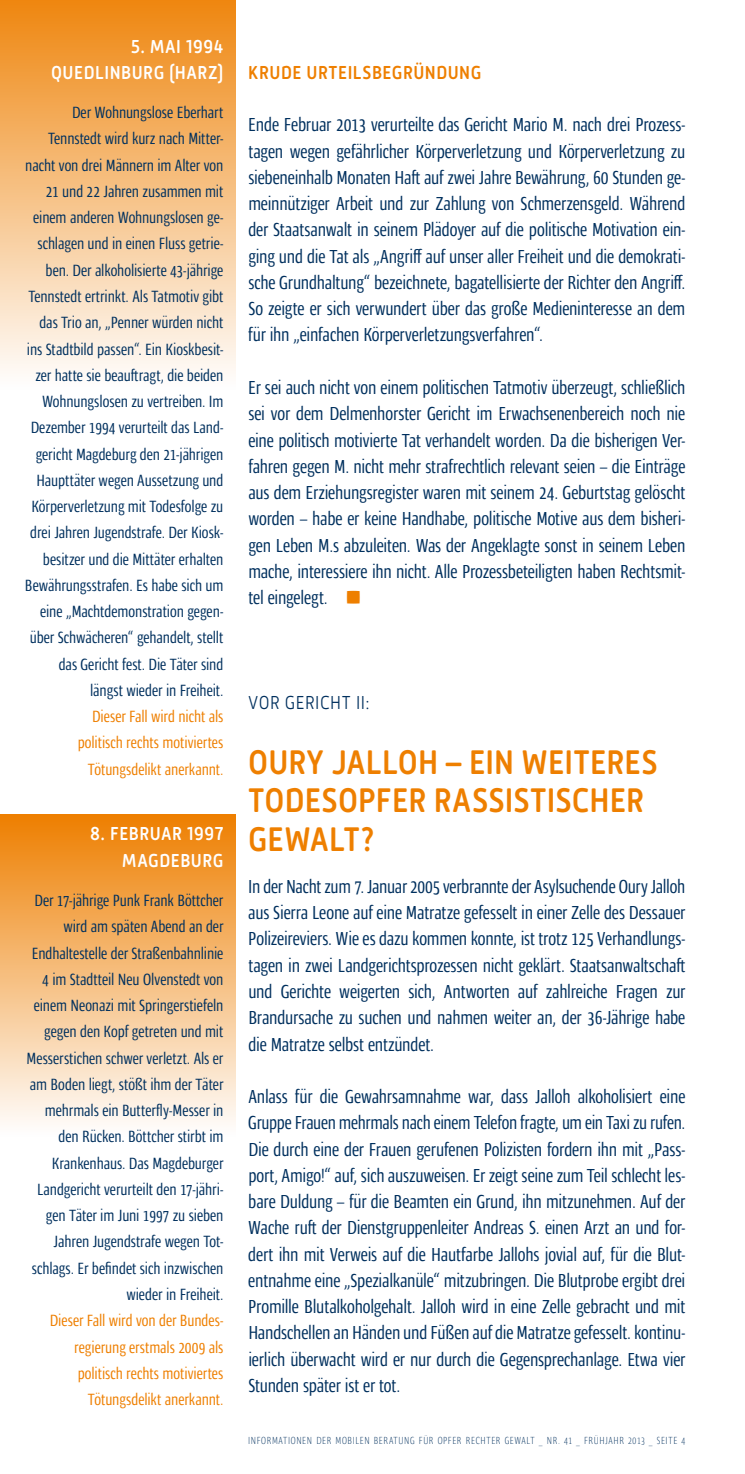
<style>
.page{position:relative;width:745px;height:1474px;background:#fff}
.page>*{position:absolute;margin:0;border:0;box-sizing:border-box;transform-origin:0 0}
.t1{font:500 35px/38.5px "Mic 32 New Rounded";color:#ee7f00;scale:.9 1}
.t2{font:19.25px/26.2px "Ardoise Pro Tight";letter-spacing:-.01em;color:#00305e;text-align:justify}
.t3{font:500 19.25px/26.2px "Mic 32 New Rounded";letter-spacing:.03em;color:#fff;text-align:right;scale:.9 1}
.t4{font:500 19.25px "Mic 32 New Rounded";letter-spacing:.03em;color:#ee7f00;scale:.9 1}
.t5{font:300 19.25px "Mic 32 New Rounded";letter-spacing:.025em;color:#00305e;scale:.9 1}
.t6{font:16.62px/26.2px "Ardoise Pro Tight";letter-spacing:-.005em;color:#00305e;text-align:right}
.t7{font:16.62px/26.2px "Ardoise Pro Tight";letter-spacing:-.005em;color:#ee7f00;text-align:right}
.t8{font:200 10.5px "Ardoise Pro Tight";letter-spacing:.055em;color:#00305e}
.s1{font-size:35px;color:#ee7f00}
</style>
<div class="page">
<div style="left:0;top:814px;width:236px;height:322px;background:linear-gradient(to bottom,#ee7f00,#fefdfd)"></div>
<div style="left:0;top:0;width:236px;height:389px;background:linear-gradient(to bottom,#ef860f,#fefefe)"></div>
<p class="t3" style="left:51px;top:33px;width:193px">5. MAI 1994<br>QUEDLINBURG (HARZ)</p>
<p class="t6" style="left:25px;top:98px;width:200px">Der Wohnungslose Eberhart Tennstedt wird kurz nach Mitter&shy;nacht von drei Männern im Alter von 21 und 22 Jahren zusammen mit einem anderen Wohnungslosen ge&shy;schlagen und in einen Fluss getrie&shy;ben. Der alkoholisierte 43-jährige Tennstedt ertrinkt. Als Tatmotiv gibt das Trio an, „Penner würden nicht ins Stadtbild passen“. Ein Kioskbesit&shy;zer hatte sie beauftragt, die beiden Wohnungslosen zu vertreiben. Im Dezember 1994 verurteilt das Land&shy;gericht Magdeburg den 21-jährigen Haupttäter wegen Aussetzung und Körperverletzung mit Todesfolge zu drei Jahren Jugendstrafe. Der Kiosk&shy;besitzer und die Mittäter erhalten Bewährungsstrafen. Es habe sich um eine „Machtdemonstration gegen&shy;über Schwächeren“ gehandelt, stellt das Gericht fest. Die Täter sind längst wieder in Freiheit.</p>
<p class="t7" style="left:78px;top:702px;width:147px">Dieser Fall wird nicht als politisch rechts motiviertes<br>Tötungsdelikt anerkannt.</p>
<p class="t3" style="left:90px;top:820px;width:34px">8. FEBRU</p>
<p class="t3" style="left:122px;top:820px;width:114px;text-align:left;text-indent:39px">AR 1997<br>MAGDEBUR</p>
<p class="t3" style="left:213px;top:847px;width:13px">G</p>
<p class="t6" style="left:26px;top:885px;width:198px">Der 17-jährige Punk Frank Böttcher wird am späten Abend an der Endhaltestelle der Straßenbahnlinie 4 im Stadtteil Neu Olvenstedt von einem Neonazi mit Springerstiefeln gegen den Kopf getreten und mit Messerstichen schwer verletzt. Als er am Boden liegt, stößt ihm der Täter mehrmals ein Butterfly-Messer in den Rücken. Böttcher stirbt im Krankenhaus. Das Magdeburger Landgericht verurteilt den 17-jähri&shy;gen Täter im Juni 1997 zu sieben Jahren Jugendstrafe wegen Tot&shy;schlags. Er befindet sich inzwischen wieder in Freiheit.</p>
<p class="t7" style="left:50px;top:1305px;width:175px">Dieser Fall wird von der Bundes&shy;regierung erstmals 2009 als politisch rechts motiviertes<br>Tötungsdelikt anerkannt.</p>
<p class="t4" style="left:248px;top:61px;width:260px">KRUDE URTEILSBEGRÜNDUNG</p>
<p class="t2" style="left:248px;top:110px;width:438px">Ende Februar 2013 verurteilte das Gericht Mario M. nach drei Prozess&shy;tagen wegen gefährlicher Körperverletzung und Körperverletzung zu siebeneinhalb Monaten Haft auf zwei Jahre Bewährung, 60 Stunden ge&shy;meinnütziger Arbeit und zur Zahlung von Schmerzensgeld. Während der Staatsanwalt in seinem Plädoyer auf die politische Motivation ein&shy;ging und die Tat als „Angriff auf unser aller Freiheit und die demokrati&shy;sche Grundhaltung“ bezeichnete, bagatellisierte der Richter den Angriff.<br>So zeigte er sich verwundert über das große Medieninteresse an dem für ihn „einfachen Körperverletzungsverfahren“.</p>
<p class="t2" style="left:248px;top:372px;width:438px">Er sei auch nicht von einem politischen Tatmotiv überzeugt, schließlich sei vor dem Delmenhorster Gericht im Erwachsenenbereich noch nie eine politisch motivierte Tat verhandelt worden. Da die bisherigen Ver&shy;fahren gegen M. nicht mehr strafrechtlich relevant seien – die Einträge aus dem Erziehungsregister waren mit seinem 24. Geburtstag gelöscht worden – habe er keine Handhabe, politische Motive aus dem bisheri&shy;gen Leben M.s abzuleiten. Was der Angeklagte sonst in seinem Leben mache, interessiere ihn nicht. Alle Prozessbeteiligten haben Rechtsmit&shy;tel eingelegt. <span class="s1">■</span></p>
<p class="t5" style="left:248px;top:691px;width:136px">VOR GERICHT II:</p>
<h1 class="t1" style="left:248px;top:742px;width:399px">OURY JALLOH – EI N WEITERES<br>TODESOPFER RASSIS</h1>
<h1 class="t1" style="left:529px;top:781px;width:107px">TISCHER</h1>
<h1 class="t1" style="left:248px;top:819px;width:142px">GEWALT?</h1>
<p class="t2" style="left:248px;top:871px;width:438px">In der Nacht zum 7. Januar 2005 verbrannte der Asylsuchende Oury Jalloh aus Sierra Leone auf eine Matratze gefesselt in einer Zelle des Dessauer Polizeireviers. Wie es dazu kommen konnte, ist trotz 125 Verhandlungs&shy;tagen in zwei Landgerichtsprozessen nicht geklärt. Staatsanwaltschaft und Gerichte weigerten sich, Antworten auf zahlreiche Fragen zur Brandursache zu suchen und nahmen weiter an, der 36-Jährige habe die Matratze selbst entzündet.</p>
<p class="t2" style="left:248px;top:1081px;width:438px">Anlass für die Gewahrsamnahme war, dass Jalloh alkoholisiert eine Gruppe Frauen mehrmals nach einem Telefon fragte, um ein Taxi zu rufen.<br>Die durch eine der Frauen gerufenen Polizisten fordern ihn mit „Pass&shy;port, Amigo!“ auf, sich auszuweisen. Er zeigt seine zum Teil schlecht les&shy;bare Duldung – für die Beamten ein Grund, ihn mitzunehmen. Auf der Wache ruft der Dienstgruppenleiter Andreas S. einen Arzt an und for&shy;dert ihn mit Verweis auf die Hautfarbe Jallohs jovial auf, für die Blut&shy;entnahme eine „Spezialkanüle“ mitzubringen. Die Blutprobe ergibt drei Promille Blutalkoholgehalt. Jalloh wird in eine Zelle gebracht und mit Handschellen an Händen und Füßen auf die Matratze gefesselt. kontinu&shy;ierlich überwacht wird er nur durch die Gegensprechanlage. Etwa vier Stunden später ist er tot.</p>
<p class="t8" style="left:248px;top:1432px;width:438px">INFORMATIONEN DER MOBILEN BERATUNG FÜR OPFER RECHTER GEWALT _ NR. 41 _ FRÜHJAHR 2013 _ SEITE 4</p>
</div>
